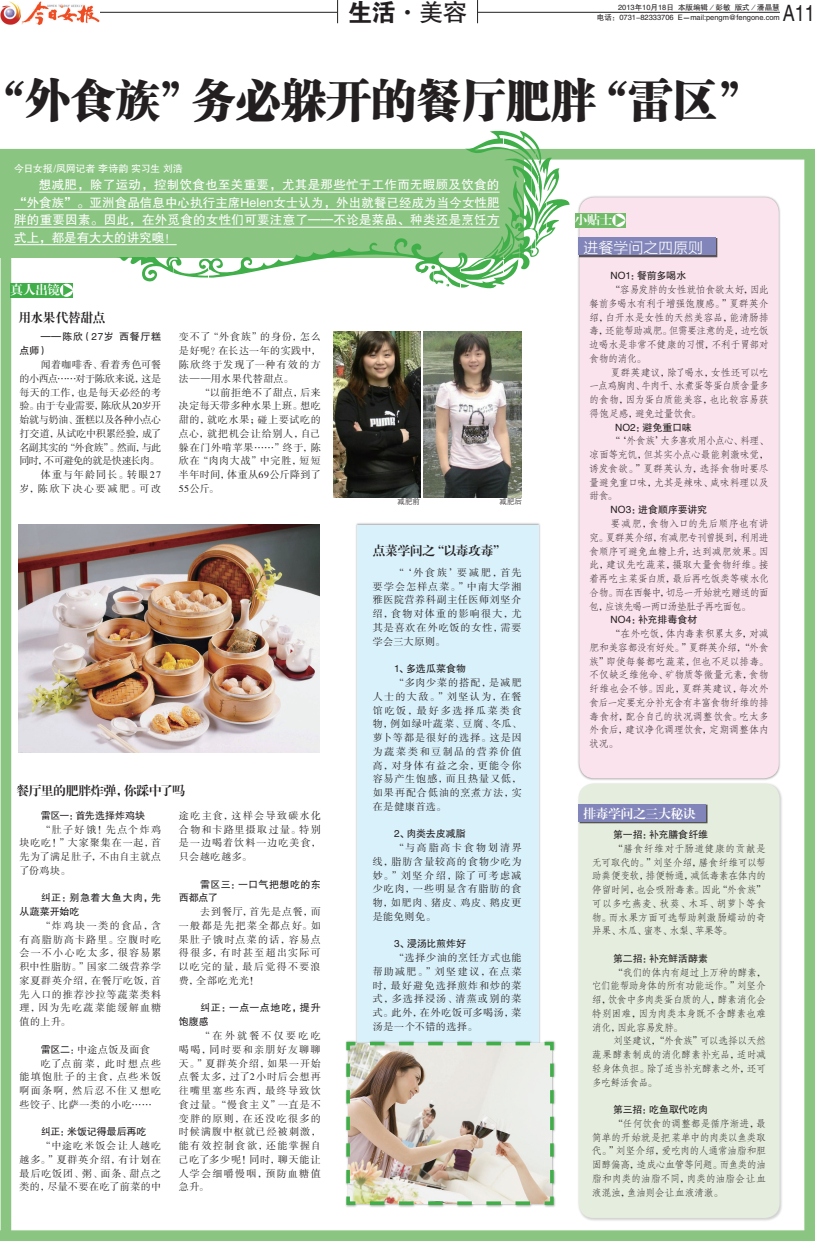
<style>
.page{position:relative;width:815px;height:1241px;background:#fff}
.page>*{position:absolute;margin:0;border:0;box-sizing:border-box;transform-origin:0 0}
.t1{font:45px "FZCSJW GB1 0";color:#231f20}
.t2{font:25px "FZHTJW GB1 0";color:#231f20}
.t3{font:22.62px "FZHTJW GB1 0";color:#231f20;scale:.8 1}
.t4{font:15px "FZLTXHK";letter-spacing:-.005em;color:#fff}
.t5{font:12.5px/17.5px "FZHTJW GB1 0";letter-spacing:.025em;color:#fff;text-align:justify}
.t6{font:12.5px "FZXBSJW GB1 0";letter-spacing:-.005em;color:#231f20}
.t7{font:12.5px "FZXBSJW GB1 0";letter-spacing:-.005em;color:#fff}
.t8{font:10px/13.8px "FZSSJW GB1 0";letter-spacing:.09em;color:#231f20;text-align:justify}
.t9{font:10px/13.8px "FZFSJW GB1 0";letter-spacing:-.04em;color:#231f20;text-align:justify}
.t10{font:10px/13.8px "FZSSJW GB1 0";letter-spacing:-.005em;color:#231f20;text-align:right}
.t11{font:10px "FZHTJW GB1 0";color:#231f20}
.t12{font:10px "FZSSJW GB1 0";letter-spacing:.13em;color:#231f20}
.t13{font:10px "FZHTJW GB1 0";letter-spacing:-.02em;color:#231f20}
.t14{font:10px/13.8px "FZHTJW GB1 0";letter-spacing:.04em;color:#231f20}
.t15{font:10px "FZHTJW GB1 0";letter-spacing:-.025em;color:#fff}
.t16{font:10px/13.8px "FZHTJW GB1 0";letter-spacing:.03em;color:#231f20}
.t17{font:10px/13.8px "FZHTJW GB1 0";letter-spacing:.06em;color:#231f20}
.t18{font:10px/13.8px "FZHTJW GB1 0";letter-spacing:.035em;color:#231f20}
.t19{font:10px "FZSSJW GB1 0";letter-spacing:.06em;color:#231f20}
.t20{font:10px "FZSSJW GB1 0";letter-spacing:.05em;color:#231f20}
.t21{font:10px "FZSSJW GB1 0";letter-spacing:.155em;color:#231f20}
.t22{font:7.5px "FZHTJW GB1 0";color:#231f20}
.t23{font:7.5px "FZZDXJW GB1 0";color:#231f20}
.s1{font-family:"FZDHTJW GB1 0"}
.s2{font-family:"FZHTJW GB1 0"}
.s3{font-family:"FZSSJW GB1 0"}
</style>
<div class="page">
<div style="left:354px;top:522px;width:188px;height:586px;background:#231f20;opacity:.4"></div>
<div style="left:357px;top:524px;width:182px;height:581px;background:#d9f1fb"></div>
<div style="left:0;top:149px;width:815px;height:10px;background:#8bc582"></div>
<div style="left:804px;top:152px;width:11px;height:1088px;background:#8bc582"></div>
<div style="left:577px;top:195px;width:205px;height:586px;background:#231f20;opacity:.4"></div>
<div style="left:579px;top:197px;width:200px;height:581px;background:#fbe3ed;border-radius:15px"></div>
<div style="left:0;top:156px;width:523px;height:102px;background:#8bc582"></div>
<hr style="left:98px;top:12px;width:682px;height:1px;background:#231f20">
<img style="left:0;top:1px;width:99px;height:24px">
<div style="left:337px;top:0;width:140px;height:25px;background:#fff"></div>
<svg style="left:337px;top:0;width:1px;height:23px"></svg>
<svg style="left:477px;top:0;width:1px;height:23px"></svg>
<div style="left:575px;top:213px;width:50px;height:15px;background:#70bb68"></div>
<svg style="left:612px;top:213px;width:13px;height:14px"></svg>
<div style="left:1px;top:239px;width:10px;height:1001px;background:#8bc582"></div>
<div style="left:579px;top:238px;width:139px;height:19px;background:#595053"></div>
<div style="left:578px;top:237px;width:138px;height:18px;background:#8285b9"></div>
<div style="left:577px;top:781px;width:206px;height:440px;background:#231f20;opacity:.2"></div>
<div style="left:579px;top:783px;width:201px;height:434px;background:#e5edde;border-radius:15px"></div>
<div style="left:579px;top:804px;width:129px;height:19px;background:#231f20;opacity:.75"></div>
<div style="left:579px;top:803px;width:127px;height:18px;background:#8285b9"></div>
<div style="left:0;top:1230px;width:815px;height:10px;background:#8bc582"></div>
<img style="left:345px;top:1039px;width:210px;height:167px">
<img style="left:19px;top:524px;width:301px;height:228px">
<img style="left:333px;top:332px;width:88px;height:165px">
<img style="left:424px;top:332px;width:98px;height:165px">
<div style="left:11px;top:283px;width:62px;height:15px;background:#40ae49"></div>
<svg style="left:60px;top:283px;width:13px;height:14px"></svg>
<svg style="left:96px;top:131px;width:473px;height:158px"></svg>
<div style="left:10px;top:160px;width:262px;height:97px;background:#8bc582"></div>
<hr style="left:39px;top:192px;width:461px;height:1px;background:#fff">
<hr style="left:14px;top:209px;width:486px;height:1px;background:#fff">
<hr style="left:14px;top:227px;width:486px;height:1px;background:#fff">
<hr style="left:14px;top:244px;width:163px;height:1px;background:#fff">
<h2 class="t2" style="left:348px;top:-1px;width:121px"><span class="s1">生活</span>·美容</h2>
<p class="t22" style="left:618px;top:3px;width:163px">2013年10月18日 本版编辑／彭敏 版式／潘晶慧</p>
<p class="t22" style="left:597px;top:13px;width:184px">电话：0731-82333706 E－mail:pengm@fengone.com</p>
<h3 class="t3" style="left:783px;top:1px;width:42px">A11</h3>
<h1 class="t1" style="left:-19px;top:75px;width:784px">“外食族”务必躲开的餐厅肥胖“雷区”</h1>
<p class="t15" style="left:14px;top:163px;width:170px">今日女报/凤网记者 李诗韵 实习生 刘浩</p>
<p class="t5" style="left:14px;top:177px;width:487px;text-indent:25px">想减肥，除了运动，控制饮食也至关重要，尤其是那些忙于工作而无暇顾及饮食的“外食族”。亚洲食品信息中心执行主席Helen女士认为，外出就餐已经成为当今女性肥胖的重要因素。因此，在外觅食的女性们可要注意了——不论是菜品、种类还是烹饪方式上，都是有大大的讲究噢！</p>
<p class="t7" style="left:11px;top:283px;width:51px">真人出镜</p>
<p class="t6" style="left:19px;top:311px;width:88px">用水果代替甜点</p>
<p class="t17" style="left:19px;top:330px;width:143px;text-indent:21px">——陈欣（27岁 西餐厅糕点师）</p>
<p class="t10" style="left:19px;top:358px;width:143px">闻着咖啡香、看着秀色可餐<br>的小西点……对于陈欣来说，这是每天的工作，也是每天必经的考验。由于专业需要，陈欣从20岁开始就与奶油、蛋糕以及各种小点心打交道，从试吃中积累经验，成了名副其实的“外食族”。然而，与此同时，不可避免的就是快速长肉。体重与年龄同长。转眼27<br>岁，陈欣下决心要减肥。可改</p>
<p class="t8" style="left:179px;top:330px;width:143px">变不了“外食族”的身份，怎么是好呢？在长达一年的实践中，陈欣终于发现了一种有效的方法——用水果代替甜点。</p>
<p class="t8" style="left:179px;top:385px;width:143px;text-indent:21px">“以前拒绝不了甜点，后来决定每天带多种水果上班。想吃甜的，就吃水果；碰上要试吃的点心，就把机会让给别人，自己躲在门外啃苹果……”终于，陈欣在“肉肉大战”中完胜，短短半年时间，体重从69公斤降到了55公斤。</p>
<p class="t6" style="left:17px;top:783px;width:170px">餐厅里的肥胖炸弹，你踩中了吗</p>
<p class="t11" style="left:41px;top:809px;width:106px">雷区一：首先选择炸鸡块</p>
<p class="t8" style="left:19px;top:822px;width:143px;text-indent:21px">“肚子好饿！先点个炸鸡块吃吃！”大家聚集在一起，首先为了满足肚子，不由自主就点了份鸡块。</p>
<p class="t14" style="left:19px;top:891px;width:143px;text-indent:21px">纠正：别急着大鱼大肉，先从蔬菜开始吃</p>
<p class="t8" style="left:19px;top:919px;width:143px;text-indent:21px">“炸鸡块一类的食品，含有高脂肪高卡路里。空腹时吃会一不小心吃太多，很容易累积中性脂肪。”国家二级营养学家夏群英介绍，在餐厅吃饭，首先入口的推荐沙拉等蔬菜类料理，因为先吃蔬菜能缓解血糖值的上升。</p>
<p class="t20" style="left:41px;top:1043px;width:111px"><span class="s2">雷区二</span>：中途点饭及面食</p>
<p class="t21" style="left:41px;top:1057px;width:122px">吃了点前菜，此时想点些</p>
<p class="t12" style="left:19px;top:1071px;width:143px">能填饱肚子的主食，点些米饭</p>
<p class="t12" style="left:19px;top:1085px;width:143px">啊面条啊，然后忍不住又想吃</p>
<p class="t19" style="left:19px;top:1098px;width:134px">些饺子、比萨一类的小吃……</p>
<p class="t11" style="left:41px;top:1126px;width:107px">纠正：米饭记得最后再吃</p>
<p class="t8" style="left:19px;top:1139px;width:143px;text-indent:21px">“中途吃米饭会让人越吃越多。”夏群英介绍，有计划在最后吃饭团、粥、面条、甜点之类的，尽量不要在吃了前菜的中</p>
<p class="t8" style="left:179px;top:809px;width:143px">途吃主食，这样会导致碳水化合物和卡路里摄取过量。特别是一边喝着饮料一边吃美食，只会越吃越多。</p>
<p class="t16" style="left:179px;top:877px;width:143px;text-indent:21px">雷区三：一口气把想吃的东西都点了</p>
<p class="t8" style="left:179px;top:905px;width:143px;text-indent:21px">去到餐厅，首先是点餐，而一般都是先把菜全都点好。如果肚子饿时点菜的话，容易点得很多，有时甚至超出实际可以吃完的量，最后觉得不要浪费，全部吃光光！</p>
<p class="t18" style="left:179px;top:1001px;width:143px;text-indent:21px">纠正：一点一点地吃，提升饱腹感</p>
<p class="t8" style="left:179px;top:1029px;width:143px;text-indent:21px">“在外就餐不仅要吃吃喝喝，同时要和亲朋好友聊聊天。”夏群英介绍，如果一开始点餐太多，过了2小时后会想再往嘴里塞些东西，最终导致饮食过量。“慢食主义”一直是不变胖的原则，在还没吃很多的时候满腹中枢就已经被刺激，能有效控制食欲，还能掌握自己吃了多少呢！同时，聊天能让人学会细嚼慢咽，预防血糖值急升。</p>
<p class="t23" style="left:398px;top:497px;width:24px">减肥前</p>
<p class="t23" style="left:500px;top:497px;width:24px">减肥后</p>
<p class="t6" style="left:373px;top:543px;width:134px">点菜学问之“以毒攻毒”</p>
<p class="t8" style="left:373px;top:566px;width:150px;text-indent:21px">“‘外食族’要减肥，首先要学会怎样点菜。”中南大学湘雅医院营养科副主任医师刘坚介绍，食物对体重的影响很大，尤其是喜欢在外吃饭的女性，需要学会三大原则。</p>
<p class="t11" style="left:394px;top:663px;width:73px">1、多选瓜菜食物</p>
<p class="t8" style="left:373px;top:676px;width:150px;text-indent:21px">“多肉少菜的搭配，是减肥人士的大敌。”刘坚认为，在餐馆吃饭，最好多选择瓜菜类食物，例如绿叶蔬菜、豆腐、冬瓜、萝卜等都是很好的选择。这是因为蔬菜类和豆制品的营养价值高，对身体有益之余，更能令你容易产生饱感，而且热量又低，如果再配合低油的烹煮方法，实在是健康首选。</p>
<p class="t11" style="left:394px;top:828px;width:73px">2、肉类去皮减脂</p>
<p class="t8" style="left:373px;top:841px;width:150px;text-indent:21px">“与高脂高卡食物划清界线，脂肪含量较高的食物少吃为妙。”刘坚介绍，除了可考虑减少吃肉，一些明显含有脂肪的食物，如肥肉、猪皮、鸡皮、鹅皮更是能免则免。</p>
<p class="t11" style="left:394px;top:938px;width:73px">3、浸汤比煎炸好</p>
<p class="t8" style="left:373px;top:951px;width:150px;text-indent:21px">“选择少油的烹饪方式也能帮助减肥。”刘坚建议，在点菜时，最好避免选择煎炸和炒的菜式，多选择浸汤、清蒸或别的菜式。此外，在外吃饭可多喝汤，菜汤是一个不错的选择。</p>
<p class="t7" style="left:575px;top:213px;width:39px">小贴士</p>
<h3 class="t4" style="left:583px;top:239px;width:121px">进餐学问之四原则</h3>
<p class="t13" style="left:611px;top:270px;width:77px">NO1：餐前多喝水</p>
<p class="t9" style="left:589px;top:283px;width:181px;text-indent:21px">“容易发胖的女性就怕食欲太好，因此餐前多喝水有利于增强饱腹感。”夏群英介绍，白开水是女性的天然美容品，能清肠排毒，还能帮助减肥。但需要注意的是，边吃饭边喝水是非常不健康的习惯，不利于胃部对食物的消化。</p>
<p class="t9" style="left:589px;top:365px;width:181px;text-indent:21px">夏群英建议，除了喝水，女性还可以吃一点鸡胸肉、牛肉干、水煮蛋等蛋白质含量多的食物，因为蛋白质能美容，也比较容易获得饱足感，避免过量饮食。</p>
<p class="t11" style="left:615px;top:421px;width:78px">NO2：避免重口味</p>
<p class="t9" style="left:589px;top:434px;width:181px;text-indent:21px"><span class="s3">“</span>‘外食族’大多喜欢用小点心、料理、凉面等充饥，但其实小点心最能刺激味觉，诱发食欲。”夏群英认为，选择食物时要尽量避免重口味，尤其是辣味、咸味料理以及甜食。</p>
<p class="t11" style="left:611px;top:504px;width:98px">NO3：进食顺序要讲究</p>
<p class="t9" style="left:589px;top:517px;width:181px;text-indent:21px">要减肥，食物入口的先后顺序也有讲究。夏群英介绍，有减肥专刊曾提到，利用进食顺序可避免血糖上升，达到减肥效果。因此，建议先吃蔬菜，摄取大量食物纤维。接着再吃主菜蛋白质，最后再吃饭类等碳水化合物。而在西餐中，切忌一开始就吃赠送的面包，应该先喝一两口汤垫肚子再吃面包。</p>
<p class="t11" style="left:611px;top:614px;width:88px">NO4：补充排毒食材</p>
<p class="t9" style="left:589px;top:627px;width:181px;text-indent:21px"><span class="s3">“</span>在外吃饭，体内毒素积累太多，对减肥和美容都没有好处。”夏群英介绍，“外食族”即使每餐都吃蔬菜，但也不足以排毒。不仅缺乏维他命、矿物质等微量元素，食物纤维也会不够。因此，夏群英建议，每次外食后一定要充分补充含有丰富食物纤维的排毒食材，配合自己的状况调整饮食。吃太多外食后，建议净化调理饮食，定期调整体内状况。</p>
<p class="t7" style="left:583px;top:806px;width:114px">排毒学问之三大秘诀</p>
<p class="t11" style="left:613px;top:828px;width:97px">第一招：补充膳食纤维</p>
<p class="t9" style="left:592px;top:841px;width:176px;text-indent:21px">“膳食纤维对于肠道健康的贡献是无可取代的。”刘坚介绍，膳食纤维可以帮助粪便变软，排便畅通，减低毒素在体内的停留时间，也会吸附毒素。因此“外食族”可以多吃燕麦、秋葵、木耳、胡萝卜等食物。而水果方面可选帮助刺激肠蠕动的奇异果、木瓜、蜜枣、水梨、苹果等。</p>
<p class="t11" style="left:613px;top:952px;width:96px">第二招：补充鲜活酵素</p>
<p class="t9" style="left:592px;top:965px;width:176px;text-indent:21px">“我们的体内有超过上万种的酵素，它们能帮助身体的所有功能运作。”刘坚介绍，饮食中多肉类蛋白质的人，酵素消化会特别困难，因为肉类本身既不含酵素也难消化，因此容易发胖。</p>
<p class="t9" style="left:592px;top:1034px;width:176px;text-indent:21px">刘坚建议，“外食族”可以选择以天然蔬果酵素制成的消化酵素补充品，适时减轻身体负担。除了适当补充酵素之外，还可多吃鲜活食品。</p>
<p class="t13" style="left:613px;top:1103px;width:96px">第三招：吃鱼取代吃肉</p>
<p class="t9" style="left:592px;top:1116px;width:176px;text-indent:21px">“任何饮食的调整都是循序渐进，最简单的开始就是把菜单中的肉类以鱼类取代。”刘坚介绍，爱吃肉的人通常油脂和胆固醇偏高，造成心血管等问题。而鱼类的油脂和肉类的油脂不同，肉类的油脂会让血液混浊，鱼油则会让血液清澈。</p>
</div>
